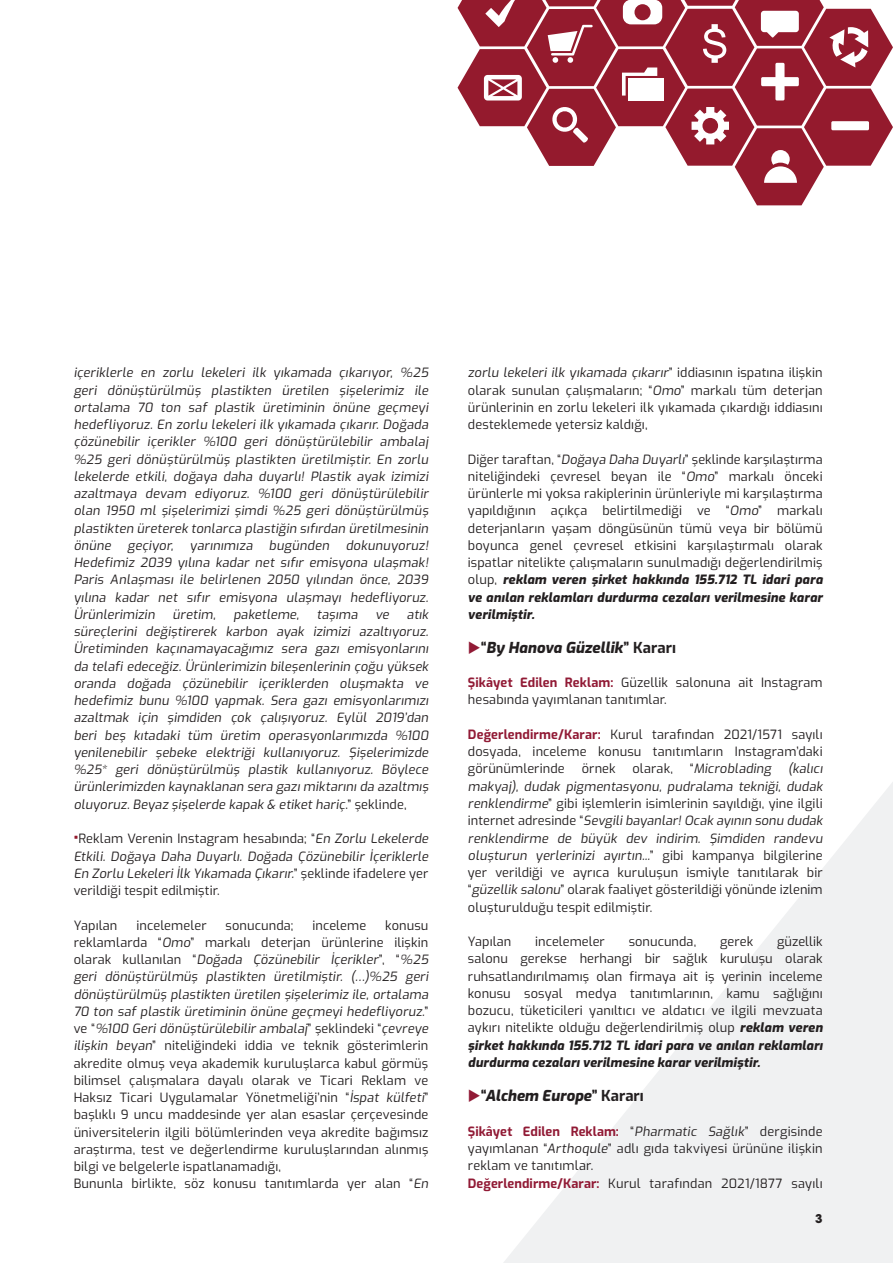
<style>
.page{position:relative;width:893px;height:1263px;background:#fff}
.page>*{position:absolute;margin:0;border:0;box-sizing:border-box;transform-origin:0 0}
.Body_copy{font:italic 800 15px "Exo";color:#231f20}
.Body_copy-2{font:12.75px/17.2px "Exo";letter-spacing:.01em;color:#231f20;text-align:justify}
.t1{font:700 12px "ITC Avant Garde Pro";color:#231f20}
.s1{font-weight:800;font-size:15px;color:#941a2d}
.s2{font-weight:800;font-style:italic}
.s3{color:#911a35}
.s4{font-weight:700;font-style:normal}
.s5{font-weight:700;color:#911a35}
</style>
<div class="page">
<svg style="left:504px;top:782px;width:389px;height:481px;fill:#f0f1f2"></svg>
<svg style="left:458px;top:0;width:435px;height:205px"></svg>
<p class="Body_copy-2" style="left:74px;top:363px;width:359px">içeriklerle en zorlu lekeleri ilk yıkamada çıkarıyor, %25 geri dönüştürülmüş plastikten üretilen şişelerimiz ile ortalama 70 ton saf plastik üretiminin önüne geçmeyi hedefliyoruz. En zorlu lekeleri ilk yıkamada çıkarır. Doğada çözünebilir içerikler %100 geri dönüştürülebilir ambalaj %25 geri dönüştürülmüş plastikten üretilmiştir. En zorlu lekelerde etkili, doğaya daha duyarlı! Plastik ayak izimizi azaltmaya devam ediyoruz. %100 geri dönüştürülebilir olan 1950 ml şişelerimizi şimdi %25 geri dönüştürülmüş plastikten üreterek tonlarca plastiğin sıfırdan üretilmesinin önüne geçiyor, yarınımıza bugünden dokunuyoruz!<br>Hedefimiz 2039 yılına kadar net sıfır emisyona ulaşmak!<br>Paris Anlaşması ile belirlenen 2050 yılından önce, 2039 yılına kadar net sıfır emisyona ulaşmayı hedefliyoruz.<br>Ürünlerimizin üretim, paketleme, taşıma ve atık süreçlerini değiştirerek karbon ayak izimizi azaltıyoruz.<br>Üretiminden kaçınamayacağımız sera gazı emisyonlarını da telafi edeceğiz. Ürünlerimizin bileşenlerinin çoğu yüksek oranda doğada çözünebilir içeriklerden oluşmakta ve hedefimiz bunu %100 yapmak. Sera gazı emisyonlarımızı azaltmak için şimdiden çok çalışıyoruz. Eylül 2019’dan beri beş kıtadaki tüm üretim operasyonlarımızda %100 yenilenebilir şebeke elektriği kullanıyoruz. Şişelerimizde %25* geri dönüştürülmüş plastik kullanıyoruz. Böylece ürünlerimizden kaynaklanan sera gazı miktarını da azaltmış oluyoruz. Beyaz şişelerde kapak &amp; etiket hariç.” ş e k l i n d e ,</p>
<p class="Body_copy-2" style="left:74px;top:829px;width:359px;text-align:left"><span class="s1">•</span>Reklam Verenin Instagram hesabında; “En Zorlu Lekelerde Etkili. Doğaya Daha Duyarlı. Doğada Çözünebilir İçeriklerle En Zorlu Lekeleriİlk Yıkamada Çıkarır.” ş e k l i n d e i fa d e le r e ye r verildiği tespit edilmiştir.</p>
<p class="Body_copy-2" style="left:74px;top:915px;width:45px">Yapılan</p>
<p class="Body_copy-2" style="left:136px;top:915px;width:72px">incelemeler</p>
<p class="Body_copy-2" style="left:225px;top:915px;width:69px">sonucunda;</p>
<p class="Body_copy-2" style="left:312px;top:915px;width:55px">inceleme</p>
<p class="Body_copy-2" style="left:74px;top:915px;width:359px;text-align:left;text-indent:312px">konusu reklamlarda “Omo” markalı deterjan ürünlerine ilişkin o l a ra k k u l l a n ı l a n “ Doğada Çözünebilir İçerikler”, “ %25 geri dönüştürülmüş plastikten üretilmiştir. (…)%25 geri dönüştürülmüş plastikten üretilen şişelerimiz ile, ortalama 70 ton saf plastik üretiminin önüne geçmeyi hedefliyoruz.” v e “ %100 Geri dönüştürülebilir ambalaj” ş e k l i n d e k i “çevreye ilişkin beyan” niteliğindeki iddia ve teknik gösterimlerin akredite olmuş veya akademik kuruluşlarca kabul görmüş bilimsel çalışmalara dayalı olarak ve Ticari Reklam ve Haksız Ticari Uygulamalar Yönetmeliği’nin “İspat külfeti” başlıklı 9 uncu maddesinde yer alan esaslar çerçevesinde üniversitelerin ilgili bölümlerinden veya akredite bağımsız araştırma, test ve değerlendirme kuruluşlarından alınmış bilgi ve belgelerle ispatlanamadığı,</p>
<p class="Body_copy-2" style="left:74px;top:1174px;width:359px">Bununla birlikte, söz konusu tanıtımlarda yer alan “En</p>
<p class="Body_copy-2" style="left:468px;top:363px;width:356px">zorlu lekeleri ilk yıkamada çıkarır” i d d i a s ı n ı n i s p at ı n a i li ş ki n olarak sunulan çalışmaların; “Omo” markalı tüm deterjan ürünlerinin en zorlu lekeleri ilk yıkamada çıkardığı iddiasını desteklemede yetersiz kaldığı,</p>
<p class="Body_copy-2" style="left:468px;top:450px;width:356px">Diğer taraftan, “Doğaya Daha Duyarlı” şeklinde karşılaştırma niteliğindeki çevresel beyan ile “Omo” markalı önceki ürünlerle mi yoksa rakiplerinin ürünleriyle mi karşılaştırma yapıldığının açıkça belirtilmediği ve “Omo” markalı deterjanların yaşam döngüsünün tümü veya bir bölümü boyunca genel çevresel etkisini karşılaştırmalı olarak ispatlar nitelikte çalışmaların sunulmadığı değerlendirilmiş olup, <span class="s2">reklam veren şirket hakkında 155.712 TL idari para ve anılan reklamları durdurma cezaları verilmesine karar verilmiştir.</span></p>
<p class="Body_copy" style="left:468px;top:636px;width:210px"><span class="s3">◆</span><span class="s4">“</span>By Hanova Güzellik<span class="s4">” Kararı</span></p>
<p class="Body_copy-2" style="left:468px;top:673px;width:356px"><span class="s5">Şikâyet Edilen Reklam:</span> Güzellik salonuna ait Instagram hesabında yayımlanan tanıtımlar.</p>
<p class="Body_copy-2" style="left:468px;top:725px;width:356px"><span class="s5">Değerlendirme/Karar:</span> Kurul tarafından 2021/1571 sayılı dosyada, inceleme konusu tanıtımların Instagram’daki görünümlerinde</p>
<p class="Body_copy-2" style="left:468px;top:759px;width:359px;text-align:left;text-indent:222px">“ Microblading (kalıcı makyaj), dudak pigmentasyonu, pudralama tekniği, dudak renklendirme” gibi işlemlerin isimlerinin sayıldığı, yine ilgili i nte r n et a d re s i n d e “ Sevgilibayanlar!Ocak ayının sonu dudak renklendirme de büyük dev indirim. Şimdiden randevu oluşturun yerlerinizi ayırtın...” g i b i ka m p a nya b i lg i le r i n e yer verildiği ve ayrıca kuruluşun ismiyle tanıtılarak bir “güzellik salonu” olarak faaliyet gösterildiği yönünde izlenim oluşturulduğu tespit edilmiştir.</p>
<p class="Body_copy-2" style="left:468px;top:932px;width:45px">Yapılan</p>
<p class="Body_copy-2" style="left:535px;top:932px;width:71px">incelemeler</p>
<p class="Body_copy-2" style="left:629px;top:932px;width:69px">sonucunda,</p>
<p class="Body_copy-2" style="left:720px;top:932px;width:34px">gerek</p>
<p class="Body_copy-2" style="left:582px;top:759px;width:36px">örnek</p>
<p class="Body_copy-2" style="left:632px;top:759px;width:42px">olarak,</p>
<p class="Body_copy-2" style="left:468px;top:932px;width:356px;text-indent:309px">güzellik salonu gerekse herhangi bir sağlık kuruluşu olarak ruhsatlandırılmamış olan firmaya ait iş yerinin inceleme konusu sosyal medya tanıtımlarının, kamu sağlığını bozucu, tüketicileri yanıltıcı ve aldatıcı ve ilgili mevzuata aykırı nitelikte olduğu değerlendirilmiş olup <span class="s2">reklam veren şirket hakkında 155.712 TL idari para ve anılan reklamları durdurma cezaları verilmesine karar verilmiştir.</span></p>
<p class="Body_copy" style="left:468px;top:1084px;width:177px"><span class="s3">◆</span><span class="s4">“</span>Alchem Europe<span class="s4">” Kararı</span></p>
<p class="Body_copy-2" style="left:468px;top:1122px;width:356px"><span class="s5">Şikâyet Edilen Reklam:</span> “Pharmatic Sağlık” dergisinde yayımlanan “Arthoqule” adlı gıda takviyesi ürününe ilişkin reklam ve tanıtımlar.</p>
<p class="Body_copy-2" style="left:468px;top:1173px;width:356px"><span class="s5">Değerlendirme/Karar:</span> Kurul tarafından 2021/1877 sayılı</p>
<p class="t1" style="left:815px;top:1210px;width:9px">3</p>
</div>
